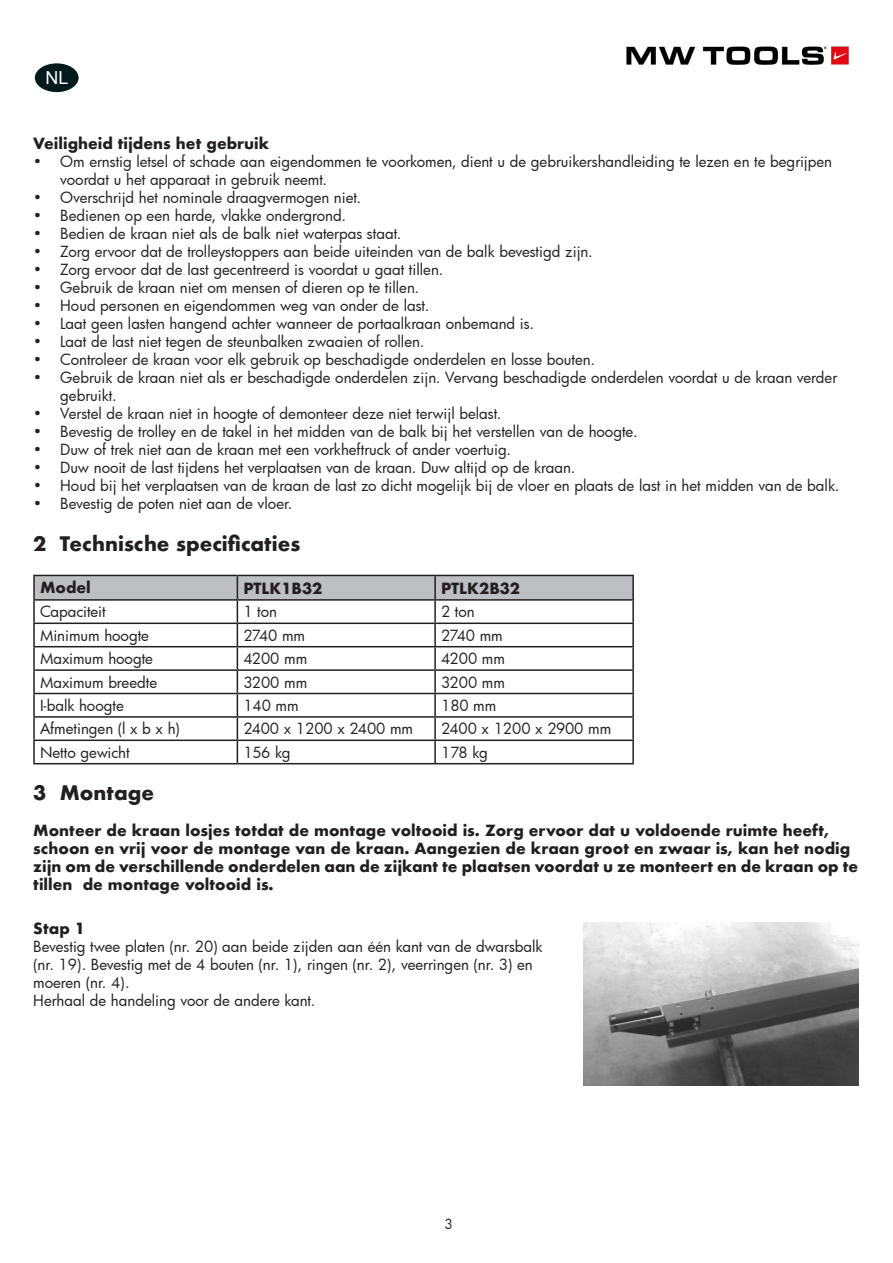
<style>
.page{position:relative;width:893px;height:1263px;background:#fff}
.page>*{position:absolute;margin:0;border:0;box-sizing:border-box;transform-origin:0 0}
.t1{font:700 19.5px "Futura";color:#231f20}
.t2{font:18px "Arial";color:#fff}
.t3{font:15px/18px "Futura";color:#231f20}
.t4{font:700 15px/18px "Futura";color:#231f20}
.t5{font:14.85px "Arial";color:#231f20}
.t6{font:13.5px "Futura";color:#231f20}
</style>
<div class="page">
<div style="left:35px;top:63px;width:44px;height:29px;background:#011a1b;border-radius:50%"></div>
<img style="left:626px;top:46px;width:223px;height:19px">
<hr style="left:33px;top:575px;width:204px;height:1px;background:#231f20">
<hr style="left:33px;top:576px;width:2px;height:23px;background:#231f20">
<hr style="left:435px;top:575px;width:199px;height:1px;background:#231f20">
<hr style="left:632px;top:576px;width:2px;height:23px;background:#231f20">
<hr style="left:33px;top:599px;width:204px;height:2px;background:#231f20">
<hr style="left:33px;top:601px;width:2px;height:21px;background:#231f20">
<hr style="left:435px;top:599px;width:199px;height:2px;background:#231f20">
<hr style="left:632px;top:601px;width:2px;height:21px;background:#231f20">
<hr style="left:33px;top:622px;width:204px;height:2px;background:#231f20">
<hr style="left:33px;top:624px;width:2px;height:22px;background:#231f20">
<hr style="left:435px;top:622px;width:199px;height:2px;background:#231f20">
<hr style="left:632px;top:624px;width:2px;height:22px;background:#231f20">
<hr style="left:33px;top:646px;width:204px;height:1px;background:#231f20">
<hr style="left:33px;top:647px;width:2px;height:22px;background:#231f20">
<hr style="left:435px;top:646px;width:199px;height:1px;background:#231f20">
<hr style="left:632px;top:647px;width:2px;height:22px;background:#231f20">
<hr style="left:33px;top:669px;width:204px;height:2px;background:#231f20">
<hr style="left:33px;top:671px;width:2px;height:22px;background:#231f20">
<hr style="left:435px;top:669px;width:199px;height:2px;background:#231f20">
<hr style="left:632px;top:671px;width:2px;height:22px;background:#231f20">
<hr style="left:33px;top:693px;width:204px;height:1px;background:#231f20">
<hr style="left:33px;top:694px;width:2px;height:22px;background:#231f20">
<hr style="left:435px;top:693px;width:199px;height:1px;background:#231f20">
<hr style="left:632px;top:694px;width:2px;height:22px;background:#231f20">
<hr style="left:33px;top:716px;width:204px;height:2px;background:#231f20">
<hr style="left:33px;top:718px;width:2px;height:21px;background:#231f20">
<hr style="left:435px;top:716px;width:199px;height:2px;background:#231f20">
<hr style="left:632px;top:718px;width:2px;height:21px;background:#231f20">
<hr style="left:33px;top:739px;width:204px;height:2px;background:#231f20">
<hr style="left:33px;top:741px;width:2px;height:22px;background:#231f20">
<svg style="left:34px;top:575px;width:599px;height:188px"></svg>
<hr style="left:435px;top:739px;width:199px;height:2px;background:#231f20">
<hr style="left:434px;top:741px;width:2px;height:22px;background:#231f20">
<hr style="left:632px;top:741px;width:2px;height:22px;background:#231f20">
<hr style="left:33px;top:763px;width:204px;height:1px;background:#231f20">
<hr style="left:237px;top:763px;width:198px;height:1px;background:#231f20">
<hr style="left:435px;top:763px;width:199px;height:1px;background:#231f20">
<img style="left:584px;top:923px;width:274px;height:163px">
<p class="t2" style="left:46px;top:66px;width:25px">NL</p>
<p class="t4" style="left:33px;top:135px;width:238px">Veiligheid tijdens het gebruik</p>
<p class="t3" style="left:60px;top:152px;width:773px;text-indent:-27px">• Om ernstig letsel of schade aan eigendommen te voorkomen, dient u de gebruikershandleiding te lezen en te begrijpen voordat u het apparaat in gebruik neemt.</p>
<p class="t3" style="left:33px;top:188px;width:329px">• Overschrijd het nominale draagvermogen niet.</p>
<p class="t3" style="left:33px;top:206px;width:314px">• Bedienen op een harde, vlakke ondergrond.</p>
<p class="t3" style="left:33px;top:224px;width:370px">• Bedien de kraan niet als de balk niet waterpas staat.</p>
<p class="t3" style="left:33px;top:242px;width:561px">• Zorg ervoor dat de trolleystoppers aan beide uiteinden van de balk bevestigd zijn.</p>
<p class="t3" style="left:33px;top:260px;width:412px">• Zorg ervoor dat de last gecentreerd is voordat u gaat tillen.</p>
<p class="t3" style="left:33px;top:278px;width:387px">• Gebruik de kraan niet om mensen of dieren op te tillen.</p>
<p class="t3" style="left:33px;top:296px;width:398px">• Houd personen en eigendommen weg van onder de last.</p>
<p class="t3" style="left:33px;top:314px;width:502px">• Laat geen lasten hangend achter wanneer de portaalkraan onbemand is.</p>
<p class="t3" style="left:33px;top:332px;width:393px">• Laat de last niet tegen de steunbalken zwaaien of rollen.</p>
<p class="t3" style="left:33px;top:350px;width:563px">• Controleer de kraan voor elk gebruik op beschadigde onderdelen en losse bouten.</p>
<p class="t3" style="left:60px;top:368px;width:779px;text-indent:-27px">• Gebruik de kraan niet als er beschadigde onderdelen zijn. Vervang beschadigde onderdelen voordat u de kraan verder gebruikt.</p>
<p class="t3" style="left:33px;top:404px;width:470px">• Verstel de kraan niet in hoogte of demonteer deze niet terwijl belast.</p>
<p class="t3" style="left:33px;top:422px;width:606px">• Bevestig de trolley en de takel in het midden van de balk bij het verstellen van de hoogte.</p>
<p class="t3" style="left:33px;top:440px;width:479px">• Duw of trek niet aan de kraan met een vorkheftruck of ander voertuig.</p>
<p class="t3" style="left:33px;top:458px;width:544px">• Duw nooit de last tijdens het verplaatsen van de kraan. Duw altijd op de kraan.</p>
<p class="t3" style="left:33px;top:476px;width:808px">• Houd bij het verplaatsen van de kraan de last zo dicht mogelijk bij de vloer en plaats de last in het midden van de balk.</p>
<p class="t3" style="left:33px;top:494px;width:261px">• Bevestig de poten niet aan de vloer.</p>
<h1 class="t1" style="left:33px;top:529px;width:269px">2 Technische specificaties</h1>
<p class="t4" style="left:40px;top:578px;width:52px">Model</p>
<p class="t4" style="left:243px;top:579px;width:81px">PTLK1B32</p>
<p class="t4" style="left:441px;top:579px;width:81px">PTLK2B32</p>
<p class="t3" style="left:40px;top:602px;width:67px">Capaciteit</p>
<p class="t3" style="left:243px;top:602px;width:35px">1 ton</p>
<p class="t3" style="left:441px;top:602px;width:35px">2 ton</p>
<p class="t3" style="left:40px;top:626px;width:111px">Minimum hoogte</p>
<p class="t3" style="left:243px;top:626px;width:63px">2740 mm</p>
<p class="t3" style="left:441px;top:626px;width:63px">2740 mm</p>
<p class="t3" style="left:40px;top:649px;width:115px">Maximum hoogte</p>
<p class="t3" style="left:243px;top:649px;width:65px">4200 mm</p>
<p class="t3" style="left:441px;top:649px;width:65px">4200 mm</p>
<p class="t3" style="left:40px;top:673px;width:119px">Maximum breedte</p>
<p class="t3" style="left:243px;top:673px;width:65px">3200 mm</p>
<p class="t3" style="left:441px;top:673px;width:65px">3200 mm</p>
<p class="t3" style="left:40px;top:696px;width:85px">I-balk hoogte</p>
<p class="t3" style="left:243px;top:696px;width:57px">140 mm</p>
<p class="t3" style="left:441px;top:696px;width:57px">180 mm</p>
<p class="t3" style="left:40px;top:719px;width:141px">Afmetingen (l x b x h)</p>
<p class="t3" style="left:243px;top:719px;width:171px">2400 x 1200 x 2400 mm</p>
<p class="t3" style="left:441px;top:719px;width:172px">2400 x 1200 x 2900 mm</p>
<p class="t3" style="left:40px;top:743px;width:91px">Netto gewicht</p>
<p class="t3" style="left:243px;top:743px;width:49px">156 kg</p>
<p class="t3" style="left:441px;top:743px;width:48px">178 kg</p>
<h1 class="t1" style="left:33px;top:778px;width:122px">3 Montage</h1>
<p class="t4" style="left:33px;top:821px;width:826px">Monteer de kraan losjes totdat de montage voltooid is. Zorg ervoor dat u voldoende ruimte heeft, schoon en vrij voor de montage van de kraan. Aangezien de kraan groot en zwaar is, kan het nodig zijn om de verschillende onderdelen aan de zijkant te plaatsen voordat u ze monteert en de kraan op te tillen de montage voltooid is.</p>
<p class="t5" style="left:528px;top:857px;width:49px">Step 1)</p>
<p class="t5" style="left:603px;top:857px;width:288px">Attach two Plates (#20) from two sides to th</p>
<p class="t4" style="left:33px;top:919px;width:53px">Stap 1</p>
<p class="t3" style="left:33px;top:937px;width:511px">Bevestig twee platen (nr. 20) aan beide zijden aan één kant van de dwarsbalk (nr. 19). Bevestig met de 4 bouten (nr. 1), ringen (nr. 2), veerringen (nr. 3) en moeren (nr. 4).<br>Herhaal de handeling voor de andere kant.</p>
<p class="t6" style="left:445px;top:1215px;width:10px">3</p>
</div>
